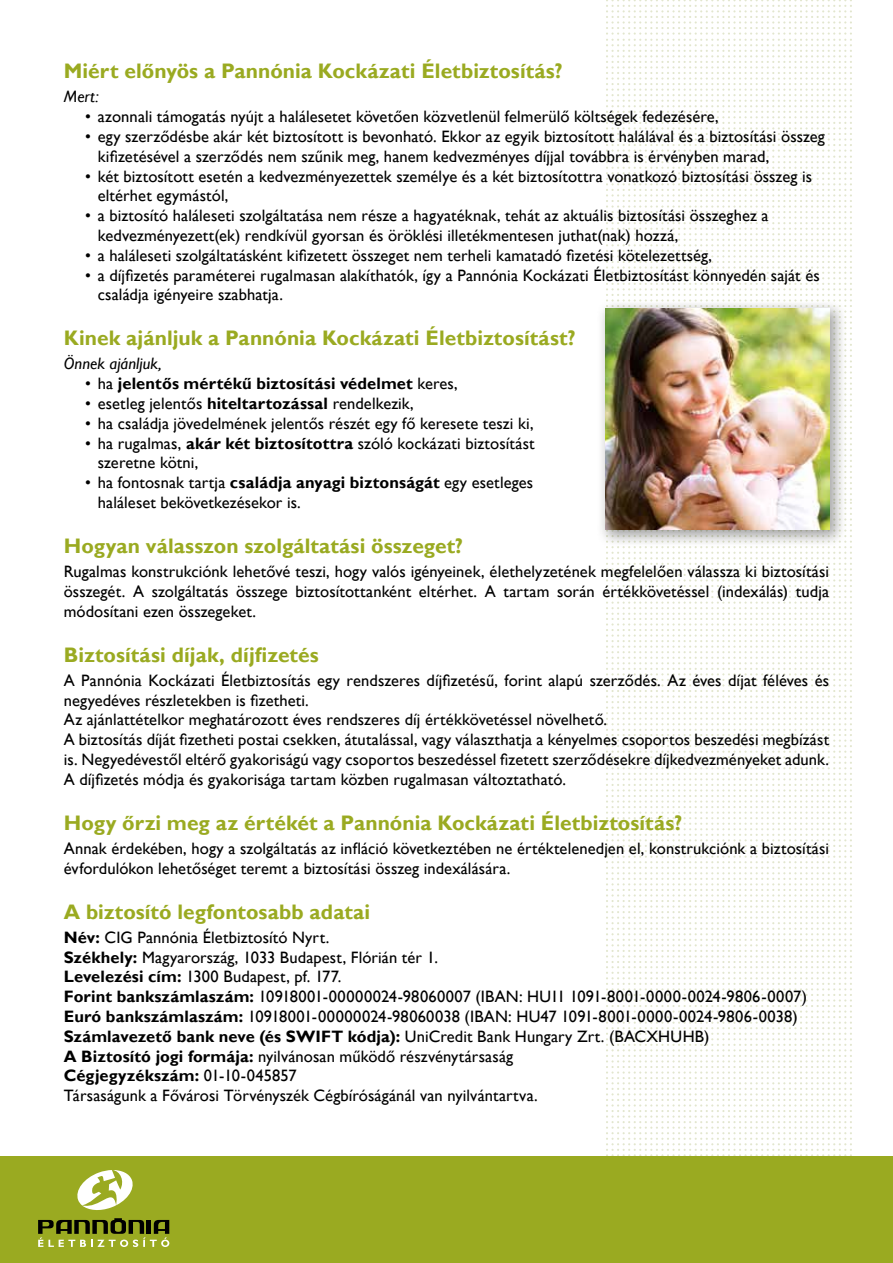
<style>
.page{position:relative;width:893px;height:1263px;background:#fff}
.page>*{position:absolute;margin:0;border:0;box-sizing:border-box;transform-origin:0 0}
.t1{font:700 21px "Gill Sans";color:#9aaa21}
.t2{font:16.5px/19.8px "Gill Sans";letter-spacing:.005em;color:#000}
.t3{font:700 16.5px "Gill Sans";letter-spacing:.005em;color:#000}
.t4{font:italic 16.5px "Gill Sans";letter-spacing:.005em;color:#000}
.s1{font-weight:400}
.s2{font-weight:700}
</style>
<div class="page">
<svg style="left:606px;top:0;width:246px;height:1157px"></svg>
<div style="left:0;top:1157px;width:893px;height:106px;background:#9aaa21"></div>
<svg style="left:38px;top:1218px;width:131px;height:29px"></svg>
<svg style="left:77px;top:1170px;width:56px;height:40px"></svg>
<div style="left:596px;top:299px;width:251px;height:249px;background:#000;opacity:.35"></div>
<img style="left:606px;top:308px;width:223px;height:222px">
<p class="t1" style="left:64px;top:59px;width:500px">Miért előnyös a Pannónia Kockázati Életbiztosítás?</p>
<p class="t4" style="left:64px;top:87px;width:36px">Mert:</p>
<p class="t2" style="left:85px;top:107px;width:635px">• azonnali támogatás nyújt a halálesetet követően közvetlenül felmerülő költségek fedezésére,</p>
<p class="t2" style="left:98px;top:127px;width:729px;text-indent:-13px">• egy szerződésbe akár két biztosított is bevonható. Ekkor az egyik biztosított halálával és a biztosítási összeg kifizetésével a szerződés nem szűnik meg, hanem kedvezményes díjjal továbbra is érvényben marad,</p>
<p class="t2" style="left:98px;top:166px;width:716px;text-indent:-13px">• két biztosított esetén a kedvezményezettek személye és a két biztosítottra vonatkozó biztosítási összeg is eltérhet egymástól,</p>
<p class="t2" style="left:98px;top:206px;width:672px;text-indent:-13px">• a biztosító haláleseti szolgáltatása nem része a hagyatéknak, tehát az aktuális biztosítási összeghez a kedvezményezett(ek) rendkívül gyorsan és öröklési illetékmentesen juthat(nak) hozzá,</p>
<p class="t2" style="left:85px;top:246px;width:629px">• a haláleseti szolgáltatásként kifizetett összeget nem terheli kamatadó fizetési kötelezettség,</p>
<p class="t2" style="left:98px;top:265px;width:723px;text-indent:-13px">• a díjfizetés paraméterei rugalmasan alakíthatók, így a Pannónia Kockázati Életbiztosítást könnyedén saját és családja igényeire szabhatja.</p>
<p class="t1" style="left:64px;top:326px;width:513px">Kinek ajánljuk a Pannónia Kockázati Életbiztosítást?</p>
<p class="t4" style="left:64px;top:354px;width:100px">Önnek ajánljuk,</p>
<p class="t3" style="left:85px;top:374px;width:374px"><span class="s1">• ha</span> jelentős mértékű biztosítási védelmet <span class="s1">keres,</span></p>
<p class="t2" style="left:85px;top:394px;width:330px">• esetleg jelentős <span class="s2">hiteltartozással</span> rendelkezik,</p>
<p class="t2" style="left:85px;top:414px;width:450px">• ha családja jövedelmének jelentős részét egy fő keresete teszi ki,</p>
<p class="t2" style="left:98px;top:433px;width:438px;text-indent:-13px">• ha rugalmas, <span class="s2">akár két biztosítottra</span> szóló kockázati biztosítást szeretne kötni,</p>
<p class="t2" style="left:98px;top:473px;width:437px;text-indent:-13px">• ha fontosnak tartja <span class="s2">családja anyagi biztonságát</span> egy esetleges haláleset bekövetkezésekor is.</p>
<p class="t1" style="left:64px;top:533px;width:401px">Hogyan válasszon szolgáltatási összeget?</p>
<p class="t2" style="left:64px;top:562px;width:767px;text-align:justify">Rugalmas konstrukciónk lehetővé teszi, hogy valós igényeinek, élethelyzetének megfelelően válassza ki biztosítási összegét. A szolgáltatás összege biztosítottanként eltérhet. A tartam során értékkövetéssel (indexálás) tudja módosítani ezen összegeket.</p>
<p class="t1" style="left:64px;top:642px;width:257px">Biztosítási díjak, díjfizetés</p>
<p class="t2" style="left:64px;top:671px;width:767px">A Pannónia Kockázati Életbiztosítás egy rendszeres díjfizetésű, forint alapú szerződés. Az éves díjat féléves és negyedéves részletekben is fizetheti.<br>Az ajánlattételkor meghatározott éves rendszeres díj értékkövetéssel növelhető.<br>A biztosítás díját fizetheti postai csekken, átutalással, vagy választhatja a kényelmes csoportos beszedési megbízást is. Negyedévestől eltérő gyakoriságú vagy csoportos beszedéssel fizetett szerződésekre díjkedvezményeket adunk.<br>A díjfizetés módja és gyakorisága tartam közben rugalmasan változtatható.</p>
<p class="t1" style="left:64px;top:810px;width:620px">Hogy őrzi meg az értékét a Pannónia Kockázati Életbiztosítás?</p>
<p class="t2" style="left:64px;top:839px;width:767px">Annak érdekében, hogy a szolgáltatás az infláció következtében ne értéktelenedjen el, konstrukciónk a biztosítási évfordulókon lehetőséget teremt a biztosítási összeg indexálására.</p>
<p class="t1" style="left:64px;top:899px;width:308px">A biztosító legfontosabb adatai</p>
<p class="t2" style="left:64px;top:927px;width:745px"><span class="s2">Név:</span> CIG Pannónia Életbiztosító Nyrt.<br><span class="s2">Székhely:</span> Magyarország, 1033 Budapest, Flórián tér 1.<br><span class="s2">Levelezési cím:</span> 1300 Budapest, pf. 177.<br><span class="s2">Forint bankszámlaszám:</span> 10918001-00000024-98060007 (IBAN: HU11 1091-8001-0000-0024-9806-0007)<br><span class="s2">Euró bankszámlaszám:</span> 10918001-00000024-98060038 (IBAN: HU47 1091-8001-0000-0024-9806-0038)<br><span class="s2">Számlavezető bank neve (és SWIFT kódja):</span> UniCredit Bank Hungary Zrt. (BACXHUHB)<br><span class="s2">A Biztosító jogi formája:</span> nyilvánosan működő részvénytársaság<br><span class="s2">Cégjegyzékszám:</span> 01-10-045857<br>Társaságunk a Fővárosi Törvényszék Cégbíróságánál van nyilvántartva.</p>
</div>
